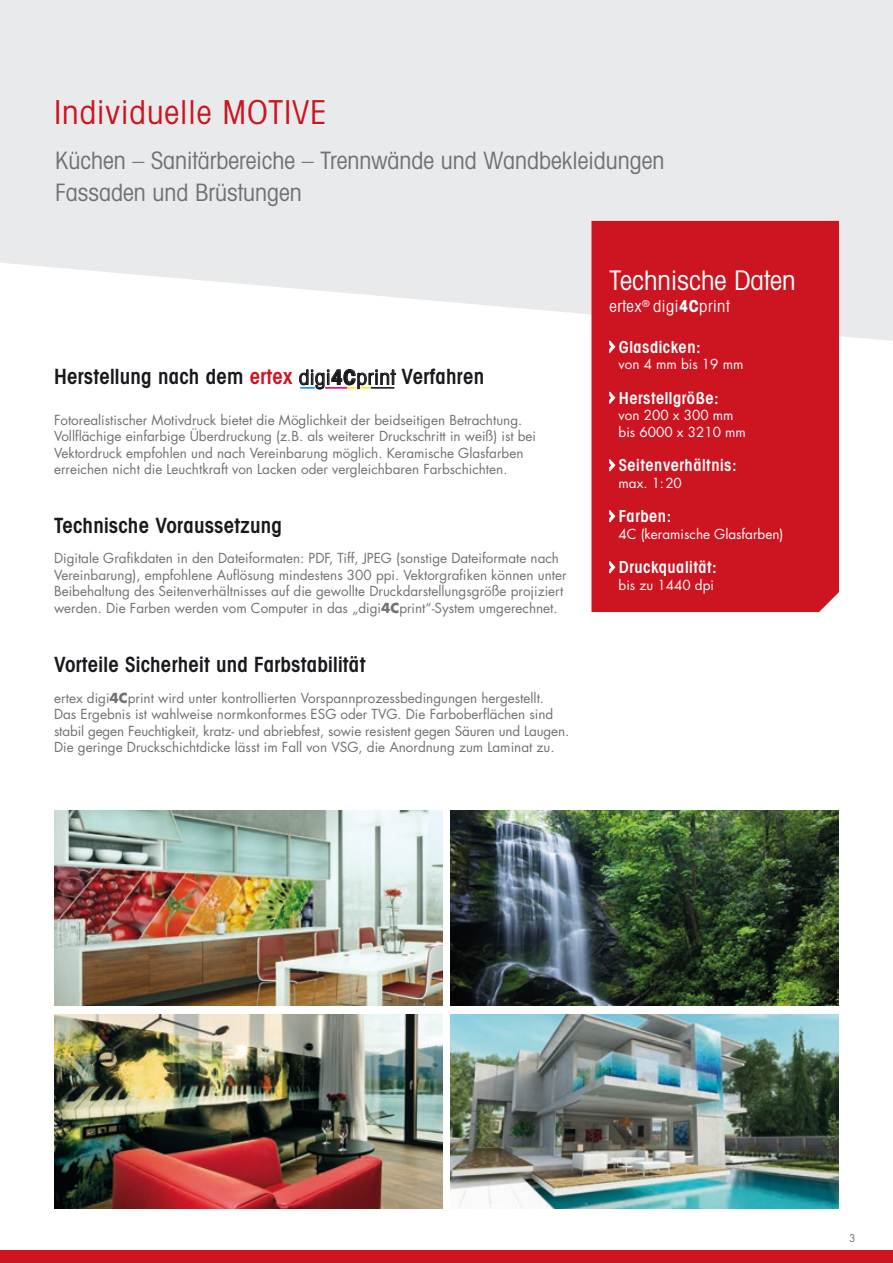
<style>
.page{position:relative;width:893px;height:1263px;background:#fff}
.page>*{position:absolute;margin:0;border:0;box-sizing:border-box;transform-origin:0 0}
.t1{font:condensed 33px "Avant Garde";letter-spacing:.03em;color:#cd1421}
.t2{font:condensed 27px "Avant Garde";color:#fff}
.t3{font:condensed 24px/32.1px "Avant Garde";color:#707173}
.t4{font:600 condensed 21px "Avant Garde";letter-spacing:.01em;color:#1a181c}
.t5{font:600 condensed 16.5px "Avant Garde";letter-spacing:.03em;color:#fff}
.t6{font:condensed 16.5px "Avant Garde";letter-spacing:.03em;color:#fff}
.t7{font:13.5px/16.5px "Futura CE";color:#707173}
.t8{font:13.5px/16.5px "Futura CE";color:#fff}
.t9{font:10.5px "Futura CE";color:#707173}
.s1{color:#cd1421}
.s2{font-weight:400;font-size:20.4px}
.s3{font-weight:700;font-size:20.4px}
.s4{font-weight:700}
</style>
<div class="page">
<svg style="left:0;top:0;width:893px;height:341px;background:#ebeced"></svg>
<div style="left:0;top:1250px;width:893px;height:13px;background:#cd1421"></div>
<svg style="left:300px;top:387px;width:15px;height:2px"></svg>
<hr style="left:325px;top:387px;width:22px;height:2px;background:#df007c">
<svg style="left:347px;top:387px;width:24px;height:2px"></svg>
<hr style="left:371px;top:387px;width:23px;height:2px;background:#1a181c">
<img style="left:451px;top:810px;width:388px;height:195px">
<img style="left:451px;top:1014px;width:388px;height:195px">
<img style="left:54px;top:810px;width:388px;height:195px">
<img style="left:54px;top:1014px;width:388px;height:195px">
<div style="left:591px;top:221px;width:248px;height:391px;background:#cd1421"></div>
<svg style="left:609px;top:340px;width:6px;height:13px"></svg>
<svg style="left:609px;top:391px;width:6px;height:13px"></svg>
<svg style="left:609px;top:459px;width:6px;height:13px"></svg>
<svg style="left:609px;top:510px;width:6px;height:13px"></svg>
<svg style="left:609px;top:561px;width:6px;height:13px"></svg>
<h1 class="t1" style="left:54px;top:91px;width:274px">Individuelle MOTIVE</h1>
<h3 class="t3" style="left:55px;top:144px;width:611px">Küchen – Sanitärbereiche – Trennwände und Wandbekleidungen<br>Fassaden und Brüstungen</h3>
<h3 class="t4" style="left:54px;top:364px;width:432px">Herstellung nach dem <span class="s1">ertex</span> <span class="s2">digi</span><span class="s3">4C</span><span class="s2">print</span> Verfahren</h3>
<p class="t7" style="left:54px;top:411px;width:484px">Fotorealistischer Motivdruck bietet die Möglichkeit der beidseitigen Betrachtung.<br>Vollflächige einfarbige Überdruckung (z.B. als weiterer Druckschritt in weiß) ist bei Vektordruck empfohlen und nach Vereinbarung möglich. Keramische Glasfarben erreichen nicht die Leuchtkraft von Lacken oder vergleichbaren Farbschichten.</p>
<h3 class="t4" style="left:54px;top:513px;width:230px">Technische Voraussetzung</h3>
<p class="t7" style="left:54px;top:550px;width:514px">Digitale Grafikdaten in den Dateiformaten: PDF, Tiff, JPEG (sonstige Dateiformate nach Vereinbarung), empfohlene Auflösung mindestens 300 ppi. Vektorgrafiken können unter Beibehaltung des Seitenverhältnisses auf die gewollte Druckdarstellungsgröße projiziert werden. Die Farben werden vom Computer in das „digi<span class="s4">4C</span>print“-System umgerechnet.</p>
<h3 class="t4" style="left:54px;top:651px;width:313px">Vorteile Sicherheit und Farbstabilität</h3>
<p class="t7" style="left:54px;top:689px;width:517px">ertex digi<span class="s4">4C</span>print wird unter kontrollierten Vorspannprozessbedingungen hergestellt.<br>Das Ergebnis ist wahlweise normkonformes ESG oder TVG. Die Farboberflächen sind stabil gegen Feuchtigkeit, kratz- und abriebfest, sowie resistent gegen Säuren und Laugen.<br>Die geringe Druckschichtdicke lässt im Fall von VSG, die Anordnung zum Laminat zu.</p>
<h2 class="t2" style="left:610px;top:263px;width:187px">Technische Daten</h2>
<p class="t6" style="left:610px;top:296px;width:122px">ertex<sup>®</sup> digi<span class="s4">4C</span>print</p>
<p class="t5" style="left:619px;top:336px;width:83px">Glasdicken:</p>
<p class="t8" style="left:619px;top:356px;width:126px">von 4 mm bis 19 mm</p>
<p class="t5" style="left:619px;top:387px;width:101px">Herstellgröße:</p>
<p class="t8" style="left:619px;top:407px;width:129px">von 200 x 300 mm bis 6000 x 3210 mm</p>
<p class="t5" style="left:619px;top:455px;width:119px">Seitenverhältnis:</p>
<p class="t8" style="left:619px;top:474px;width:65px">max. 1:20</p>
<p class="t5" style="left:619px;top:506px;width:54px">Farben:</p>
<p class="t8" style="left:619px;top:525px;width:166px">4C (keramische Glasfarben)</p>
<p class="t5" style="left:619px;top:557px;width:100px">Druckqualität:</p>
<p class="t8" style="left:619px;top:576px;width:97px">bis zu 1440 dpi</p>
<p class="t9" style="left:849px;top:1232px;width:8px">3</p>
</div>
